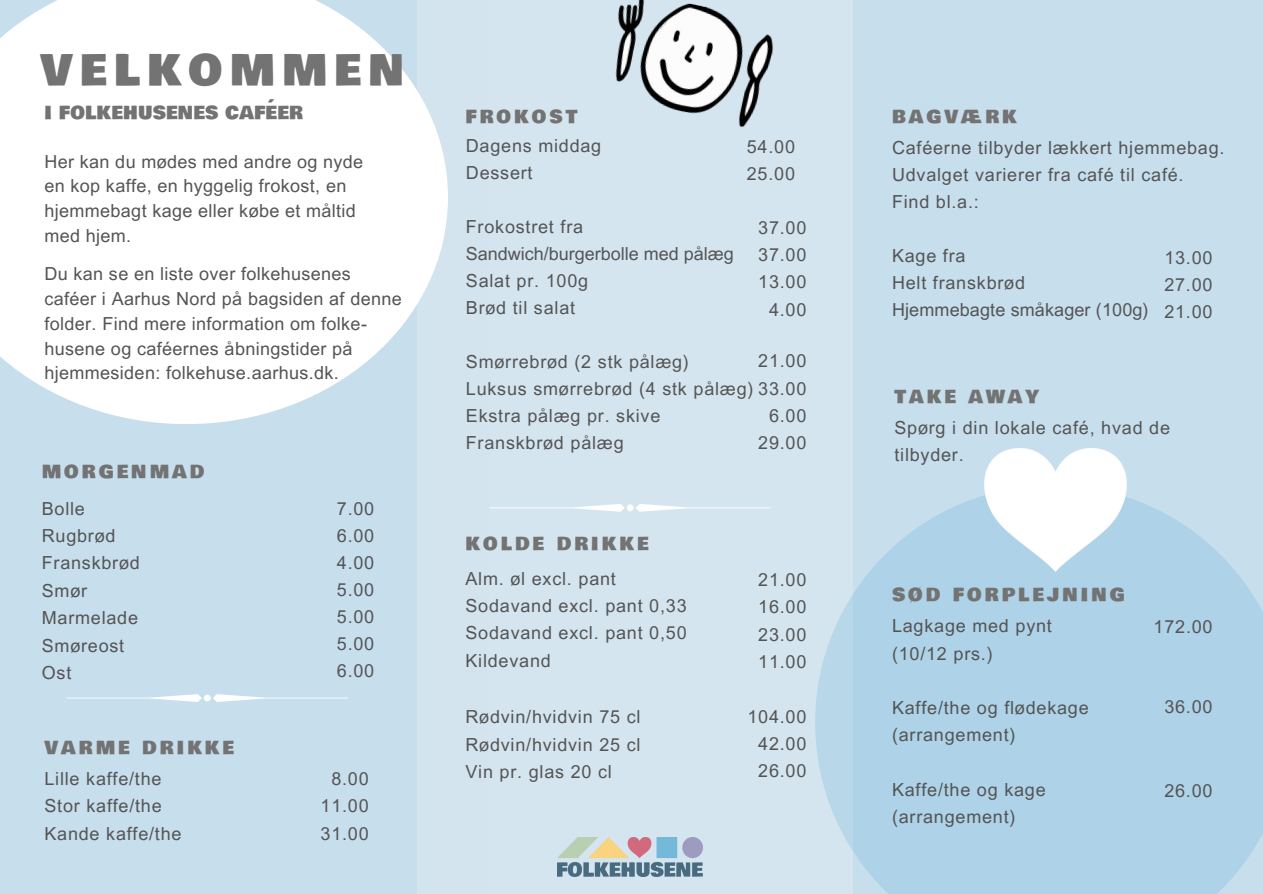
<style>
.page{position:relative;width:1263px;height:894px;background:#fff}
.page>*{position:absolute;margin:0;border:0;box-sizing:border-box;transform-origin:0 0}
.t1{font:42px "Bowlby One";letter-spacing:.175em;color:#737373}
.t2{font:18px/27.3px "Arial MT Pro";letter-spacing:.045em;color:#545454}
.t3{font:18px/24.8px "Arial MT Pro";letter-spacing:.02em;color:#545454}
.t4{font:18px "Bowlby One";letter-spacing:.175em;color:#737373}
.t5{font:18px "Arial MT Pro";color:#545454}
.t6{font:18px "Arial MT Pro";letter-spacing:.01em;color:#545454}
.t7{font:18px "Bowlby One";letter-spacing:.02em;color:#737373}
</style>
<div class="page">
<div style="left:0;top:0;width:1263px;height:893px;background:#c7deed"></div>
<div style="left:417px;top:0;width:435px;height:893px;background:#d5e5ef"></div>
<div style="left:0;top:0;width:489px;height:893px;background:linear-gradient(to right,#c4dded,#cee1ee)"></div>
<svg style="left:67px;top:694px;width:281px;height:7px"></svg>
<svg style="left:815px;top:485px;width:448px;height:408px;background:#b2d4e8"></svg>
<svg style="left:0;top:0;width:448px;height:424px;background:#f8fafc"></svg>
<img style="left:984px;top:448px;width:142px;height:123px">
<img style="left:615px;top:0;width:159px;height:128px">
<svg style="left:489px;top:504px;width:282px;height:7px"></svg>
<img style="left:557px;top:837px;width:146px;height:39px">
<h2 class="t1" style="left:41px;top:38px;width:365px">VELKOMMEN</h2>
<p class="t7" style="left:44px;top:99px;width:260px">I FOLKEHUSENES CAFÉER</p>
<p class="t3" style="left:44px;top:151px;width:320px">Her kan du mødes med andre og nyde</p>
<p class="t3" style="left:44px;top:176px;width:313px">en kop kaffe, en hyggelig frokost, en hjemmebagt kage eller købe et måltid</p>
<p class="t2" style="left:44px;top:224px;width:88px">med hjem.</p>
<p class="t3" style="left:44px;top:264px;width:308px">Du kan se en liste over folkehusenes</p>
<p class="t3" style="left:44px;top:288px;width:359px">caféer i Aarhus Nord på bagsiden af denne folder. Find mere information om folke&shy;husene og caféernes åbningstider på hjemmesiden: folkehuse.aarhus.dk.</p>
<p class="t4" style="left:42px;top:457px;width:164px">MORGENMAD</p>
<p class="t2" style="left:42px;top:497px;width:45px">Bolle</p>
<p class="t2" style="left:42px;top:524px;width:75px">Rugbrød</p>
<p class="t2" style="left:42px;top:551px;width:100px">Franskbrød</p>
<p class="t2" style="left:42px;top:579px;width:47px">Smør</p>
<p class="t2" style="left:42px;top:606px;width:98px">Marmelade</p>
<p class="t2" style="left:42px;top:633px;width:84px">Smøreost</p>
<p class="t2" style="left:42px;top:661px;width:31px">Ost</p>
<p class="t4" style="left:44px;top:734px;width:191px">VARME DRIKKE</p>
<h2 class="t2" style="left:44px;top:767px;width:119px">Lille kaffe/the</h2>
<p class="t2" style="left:44px;top:794px;width:119px">Stor kaffe/the</p>
<p class="t2" style="left:44px;top:821px;width:139px">Kande kaffe/the</p>
<p class="t2" style="left:337px;top:497px;width:39px">7.00</p>
<p class="t2" style="left:337px;top:524px;width:39px">6.00</p>
<p class="t2" style="left:337px;top:551px;width:39px">4.00</p>
<p class="t2" style="left:337px;top:578px;width:39px">5.00</p>
<p class="t2" style="left:337px;top:605px;width:39px">5.00</p>
<p class="t2" style="left:337px;top:632px;width:39px">5.00</p>
<p class="t2" style="left:337px;top:659px;width:39px">6.00</p>
<p class="t2" style="left:331px;top:767px;width:39px">8.00</p>
<p class="t2" style="left:321px;top:794px;width:50px">11.00</p>
<p class="t2" style="left:321px;top:821px;width:50px">31.00</p>
<p class="t4" style="left:465px;top:103px;width:113px">FROKOST</p>
<h1 class="t2" style="left:466px;top:134px;width:137px">Dagens middag</h1>
<h2 class="t2" style="left:466px;top:161px;width:68px">Dessert</h2>
<p class="t2" style="left:747px;top:135px;width:50px">54.00</p>
<p class="t2" style="left:747px;top:162px;width:50px">25.00</p>
<p class="t2" style="left:758px;top:216px;width:50px">37.00</p>
<p class="t2" style="left:758px;top:243px;width:50px">37.00</p>
<p class="t2" style="left:758px;top:270px;width:50px">13.00</p>
<p class="t2" style="left:769px;top:298px;width:39px">4.00</p>
<p class="t2" style="left:466px;top:215px;width:119px">Frokostret fra</p>
<p class="t5" style="left:466px;top:247px;width:269px">Sandwich/burgerbolle med pålæg</p>
<p class="t2" style="left:466px;top:269px;width:124px">Salat pr. 100g</p>
<p class="t2" style="left:466px;top:296px;width:111px">Brød til salat</p>
<p class="t2" style="left:466px;top:350px;width:225px">Smørrebrød (2 stk pålæg)</p>
<p class="t2" style="left:466px;top:377px;width:342px">Luksus smørrebrød (4 stk pålæg) 33.00</p>
<p class="t2" style="left:466px;top:404px;width:196px">Ekstra pålæg pr. skive</p>
<p class="t2" style="left:466px;top:431px;width:159px">Franskbrød pålæg</p>
<p class="t2" style="left:758px;top:349px;width:50px">21.00</p>
<p class="t2" style="left:769px;top:404px;width:39px">6.00</p>
<h2 class="t2" style="left:758px;top:431px;width:50px">29.00</h2>
<h2 class="t4" style="left:465px;top:530px;width:185px">KOLDE DRIKKE</h2>
<p class="t2" style="left:465px;top:566px;width:152px">Alm. øl excl. pant</p>
<p class="t2" style="left:465px;top:594px;width:223px">Sodavand excl. pant 0,33</p>
<p class="t2" style="left:465px;top:621px;width:223px">Sodavand excl. pant 0,50</p>
<p class="t2" style="left:465px;top:649px;width:87px">Kildevand</p>
<p class="t2" style="left:465px;top:705px;width:176px">Rødvin/hvidvin 75 cl</p>
<p class="t2" style="left:465px;top:732px;width:176px">Rødvin/hvidvin 25 cl</p>
<p class="t2" style="left:465px;top:760px;width:148px">Vin pr. glas 20 cl</p>
<p class="t2" style="left:758px;top:568px;width:50px">21.00</p>
<p class="t2" style="left:758px;top:595px;width:50px">16.00</p>
<p class="t2" style="left:758px;top:622px;width:50px">23.00</p>
<p class="t2" style="left:758px;top:650px;width:50px">11.00</p>
<p class="t2" style="left:747px;top:704px;width:60px">104.00</p>
<p class="t2" style="left:758px;top:732px;width:50px">42.00</p>
<h2 class="t2" style="left:758px;top:759px;width:50px">26.00</h2>
<p class="t4" style="left:892px;top:103px;width:126px">BAGVÆRK</p>
<p class="t2" style="left:892px;top:136px;width:334px">Caféerne tilbyder lækkert hjemmebag.<br>Udvalget varierer fra café til café.<br>Find bl.a.:</p>
<p class="t2" style="left:892px;top:244px;width:75px">Kage fra</p>
<p class="t2" style="left:892px;top:271px;width:135px">Helt franskbrød</p>
<p class="t6" style="left:892px;top:303px;width:258px">Hjemmebagte småkager (100g)</p>
<p class="t2" style="left:1164px;top:246px;width:50px">13.00</p>
<p class="t2" style="left:1164px;top:273px;width:50px">27.00</p>
<p class="t2" style="left:1164px;top:300px;width:50px">21.00</p>
<p class="t4" style="left:894px;top:383px;width:146px">TAKE AWAY</p>
<p class="t2" style="left:894px;top:416px;width:277px">Spørg i din lokale café, hvad de tilbyder.</p>
<p class="t4" style="left:892px;top:580px;width:234px">SØD FORPLEJNING</p>
<p class="t2" style="left:892px;top:614px;width:161px">Lagkage med pynt</p>
<h2 class="t2" style="left:892px;top:641px;width:102px">(10/12 prs.)</h2>
<p class="t2" style="left:892px;top:696px;width:198px">Kaffe/the og flødekage (arrangement)</p>
<p class="t2" style="left:892px;top:778px;width:155px">Kaffe/the og kage (arrangement)</p>
<p class="t2" style="left:1154px;top:615px;width:60px">172.00</p>
<p class="t2" style="left:1164px;top:694px;width:50px">36.00</p>
<p class="t2" style="left:1164px;top:779px;width:50px">26.00</p>
</div>
